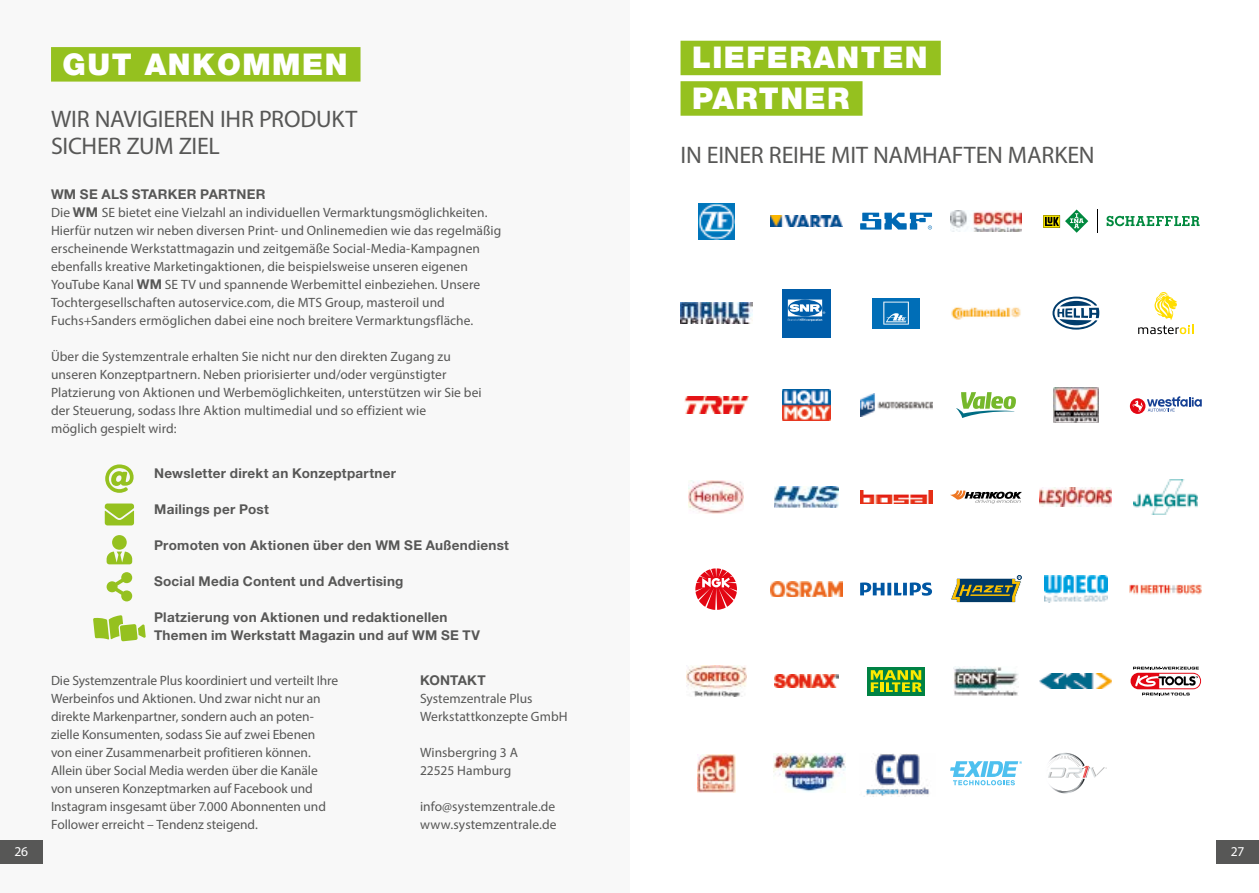
<style>
.page{position:relative;width:1259px;height:893px;background:#fff}
.page>*{position:absolute;margin:0;border:0;box-sizing:border-box;transform-origin:0 0}
.t1{font:900 34.5px "Helvetica Neue LT Pro";letter-spacing:.05em;color:#fff}
.t2{font:900 30px/40.5px "Helvetica Neue LT Std";letter-spacing:.05em;color:#fff}
.t3{font:24.6px "Helvetica Neue LT Pro";color:#575756}
.t4{font:24px/27px "Myriad Pro";letter-spacing:-.01em;color:#575756}
.t5{font:13.5px/18px "Myriad Pro";color:#575756}
.t6{font:700 13.5px/18px "Helvetica Neue";letter-spacing:.02em;color:#575756}
.t7{font:13.5px "Myriad Pro";color:#fff}
.s1{font-family:"Helvetica Neue";font-weight:700}
</style>
<div class="page">
<div style="left:0;top:0;width:629px;height:893px;background:#f8f8f8"></div>
<div style="left:680px;top:41px;width:260px;height:34px;background:#95c11f"></div>
<div style="left:680px;top:81px;width:182px;height:35px;background:#95c11f"></div>
<div style="left:1216px;top:840px;width:43px;height:24px;background:#575756"></div>
<div style="left:0;top:840px;width:43px;height:24px;background:#575756"></div>
<svg style="left:105px;top:464px;width:29px;height:29px"></svg>
<svg style="left:105px;top:503px;width:29px;height:22px"></svg>
<svg style="left:107px;top:535px;width:25px;height:29px"></svg>
<svg style="left:107px;top:572px;width:25px;height:29px"></svg>
<svg style="left:93px;top:615px;width:53px;height:26px"></svg>
<svg style="left:680px;top:203px;width:522px;height:594px"></svg>
<div style="left:773px;top:749px;width:72px;height:48px;background:#fff"></div>
<img style="left:773px;top:753px;width:72px;height:39px">
<img style="left:859px;top:754px;width:76px;height:42px">
<div style="left:51px;top:47px;width:309px;height:35px;background:#95c11f"></div>
<h2 class="t2" style="left:63px;top:44px;width:286px">GUT ANKOMMEN</h2>
<h3 class="t4" style="left:51px;top:105px;width:308px">WIR NAVIGIEREN IHR PRODUKT<br>SICHER ZUM ZIEL</h3>
<p class="t6" style="left:51px;top:185px;width:216px">WM SE ALS STARKER PARTNER</p>
<p class="t5" style="left:51px;top:203px;width:452px">Die <span class="s1">WM</span> SE bietet eine Vielzahl an individuellen Vermarktungsmöglichkeiten.<br>Hierfür nutzen wir neben diversen Print- und Onlinemedien wie das regelmäßig erscheinende Werkstattmagazin und zeitgemäße Social-Media-Kampagnen ebenfalls kreative Marketingaktionen, die beispielsweise unseren eigenen YouTube Kanal <span class="s1">WM</span> SE TV und spannende Werbemittel einbeziehen. Unsere Tochtergesellschaften autoservice.com, die MTS Group, masteroil und Fuchs+Sanders ermöglichen dabei eine noch breitere Vermarktungsfläche.</p>
<p class="t5" style="left:51px;top:347px;width:432px">Über die Systemzentrale erhalten Sie nicht nur den direkten Zugang zu unseren Konzeptpartnern. Neben priorisierter und/oder vergünstigter Platzierung von Aktionen und Werbemöglichkeiten, unterstützen wir Sie bei der Steuerung, sodass Ihre Aktion multimedial und so effizient wie<br>möglich gespielt wird:</p>
<p class="t6" style="left:154px;top:464px;width:243px">Newsletter direkt an Konzeptpartner</p>
<p class="t6" style="left:154px;top:500px;width:116px">Mailings per Post</p>
<p class="t6" style="left:154px;top:536px;width:356px">Promoten von Aktionen über den WM SE Außendienst</p>
<p class="t6" style="left:154px;top:572px;width:251px">Social Media Content und Advertising</p>
<p class="t6" style="left:154px;top:608px;width:327px">Platzierung von Aktionen und redaktionellen<br>Themen im Werkstatt Magazin und auf WM SE TV</p>
<p class="t5" style="left:51px;top:671px;width:289px">Die Systemzentrale Plus koordiniert und verteilt Ihre Werbeinfos und Aktionen. Und zwar nicht nur an direkte Markenpartner, sondern auch an poten&shy;zielle Konsumenten, sodass Sie auf zwei Ebenen von einer Zusammenarbeit profitieren können.<br>Allein über Social Media werden über die Kanäle von unseren Konzeptmarken auf Facebook und Instagram insgesamt über 7.000 Abonnenten und Follower erreicht – Tendenz steigend.</p>
<p class="t6" style="left:420px;top:671px;width:67px">KONTAKT</p>
<p class="t5" style="left:420px;top:689px;width:149px">Systemzentrale Plus<br>Werkstattkonzepte GmbH</p>
<p class="t5" style="left:420px;top:743px;width:99px">Winsbergring 3 A<br>22525 Hamburg</p>
<p class="t5" style="left:420px;top:797px;width:138px">info@systemzentrale.de www.systemzentrale.de</p>
<h1 class="t1" style="left:691px;top:37px;width:288px">LIEFERANTEN-</h1>
<h2 class="t2" style="left:692px;top:37px;width:237px">LIEFERANTEN<br>PARTNER</h2>
<h3 class="t3" style="left:680px;top:139px;width:496px">IN EINER REIHE MIT NAMHAFTEN MARKEN</h3>
<h3 class="t4" style="left:680px;top:141px;width:415px">IN EINER REIHE MIT NAMHAFTEN MARKEN</h3>
<p class="t7" style="left:14px;top:843px;width:15px">26</p>
<p class="t7" style="left:1230px;top:843px;width:15px">27</p>
</div>
